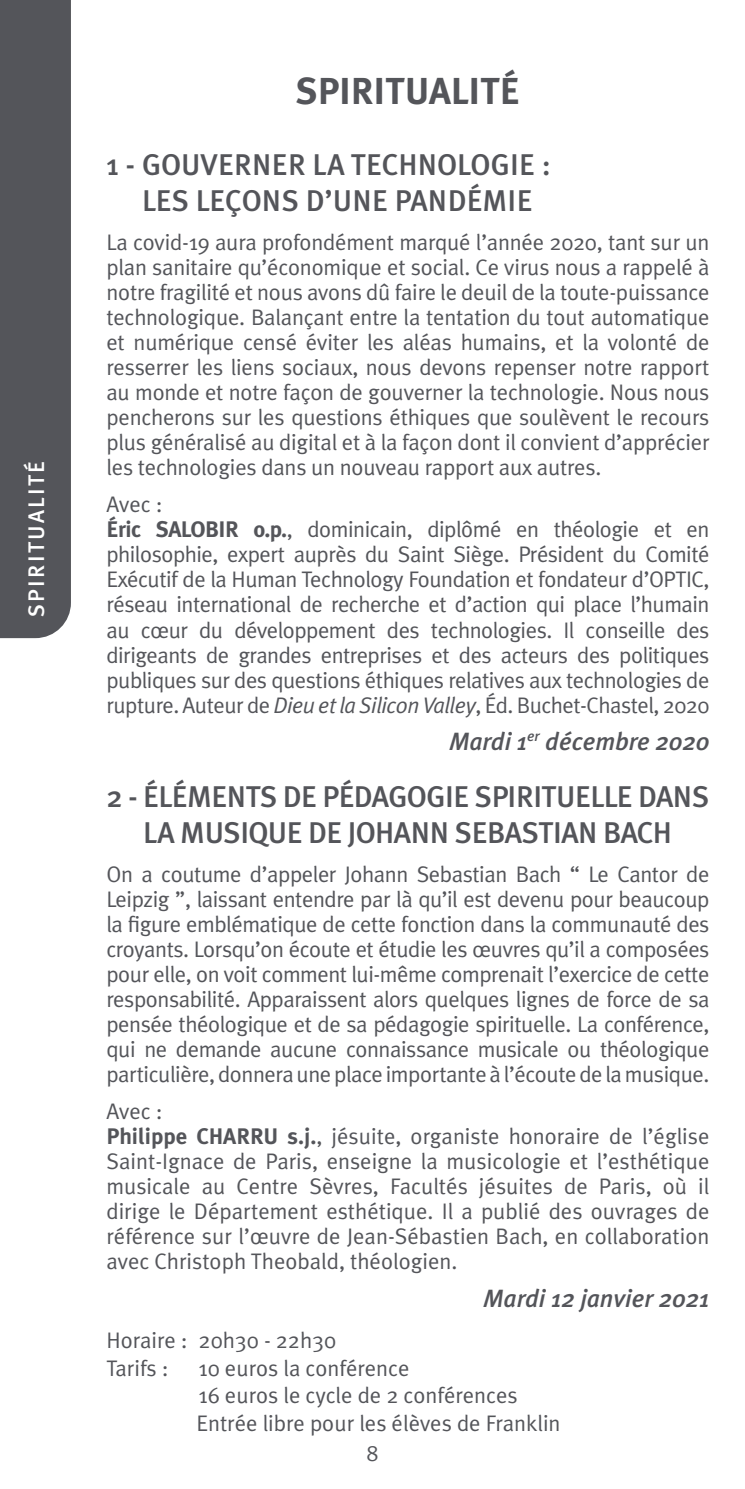
<style>
.page{position:relative;width:745px;height:1489px;background:#fff}
.page>*{position:absolute;margin:0;border:0;box-sizing:border-box;transform-origin:0 0}
.t1{font:700 37.5px "Meta Plus";color:#54555a}
.t2{font:500 30px/36px "Meta Plus";letter-spacing:-.015em;color:#54555a;text-align:center}
.t3{font:italic 500 25px "Meta Plus";color:#54555a}
.t4{font:22.5px/25px "Meta Plus Normal";letter-spacing:-.02em;color:#54555a;text-align:justify}
.t5{font:22.5px/25px "Meta Plus Normal";color:#54555a}
.t6{font:500 22.5px "Meta Plus";letter-spacing:.1em;color:#fff}
.s1{font-family:"Meta Plus";font-weight:700}
.s2{font-style:italic}
</style>
<div class="page">
<div style="left:0;top:0;width:71px;height:638px;background:#54555a"></div>
<p class="t6" style="left:23px;top:617px;width:158px;rotate:-90deg">SPIRITUALITÉ</p>
<h1 class="t1" style="left:296px;top:69px;width:225px">SPIRITUALITÉ</h1>
<h2 class="t2" style="left:106px;top:146px;width:445px">1 - GOUVERNER LA TECHNOLOGIE :<br>LES LEÇONS D’UNE PANDÉMIE</h2>
<p class="t4" style="left:106px;top:230px;width:604px">La covid-19 aura profondément marqué l’année 2020, tant sur un plan sanitaire qu’économique et social. Ce virus nous a rappelé à notre fragilité et nous avons dû faire le deuil de la toute-puissance technologique. Balançant entre la tentation du tout automatique et numérique censé éviter les aléas humains, et la volonté de resserrer les liens sociaux, nous devons repenser notre rapport au monde et notre façon de gouverner la technologie. Nous nous pencherons sur les questions éthiques que soulèvent le recours plus généralisé au digital et à la façon dont il convient d’apprécier les technologies dans un nouveau rapport aux autres.</p>
<p class="t4" style="left:106px;top:492px;width:604px;text-align:left">Avec :<br><span class="s1">Éric SALOBIR o.p.</span>, dominicain, diplômé en théologie et en philosophie, expert auprès du Saint Siège. Président du Comité Exécutif de la Human Technology Foundation et fondateur d’OPTIC, réseau international de recherche et d’action qui place l’humain au cœur du développement des technologies. Il conseille des dirigeants de grandes entreprises et des acteurs des politiques publiques sur des questions éthiques relatives aux technologies de rupture. Auteur de <span class="s2">Dieu et la Silicon Valley</span>, Éd. Buchet-Chastel, 2020</p>
<p class="t3" style="left:449px;top:726px;width:262px">Mardi 1<sup>er</sup> décembre 2020</p>
<h2 class="t2" style="left:106px;top:778px;width:604px">2 - ÉLÉMENTS DE PÉDAGOGIE SPIRITUELLE DANS<br>LA MUSIQUE DE JOHANN SEBASTIAN BACH</h2>
<p class="t4" style="left:106px;top:861px;width:604px">On a coutume d’appeler Johann Sebastian Bach “ Le Cantor de Leipzig ”, laissant entendre par là qu’il est devenu pour beaucoup la figure emblématique de cette fonction dans la communauté des croyants. Lorsqu’on écoute et étudie les œuvres qu’il a composées pour elle, on voit comment lui-même comprenait l’exercice de cette responsabilité. Apparaissent alors quelques lignes de force de sa pensée théologique et de sa pédagogie spirituelle. La conférence, qui ne demande aucune connaissance musicale ou théologique particulière, donnera une place importante à l’écoute de la musique.</p>
<p class="t5" style="left:106px;top:1098px;width:604px">Avec :<br><span class="s1">Philippe CHARRU s.j.</span>, jésuite, organiste honoraire de l’église Saint-Ignace de Paris, enseigne la musicologie et l’esthétique musicale au Centre Sèvres, Facultés jésuites de Paris, où il dirige le Département esthétique. Il a publié des ouvrages de référence sur l’œuvre de Jean-Sébastien Bach, en collaboration avec Christoph Theobald, théologien.</p>
<p class="t3" style="left:483px;top:1283px;width:227px">Mardi 12 janvier 2021</p>
<p class="t5" style="left:106px;top:1326px;width:231px;line-height:27.5px">Horaire : 20h30 - 22h30<br>Tarifs :</p>
<p class="t5" style="left:196px;top:1353px;width:365px;line-height:27.5px">10 euros la conférence<br>16 euros le cycle de 2 conférences<br>Entrée libre pour les élèves de Franklin</p>
<p class="t4" style="left:366px;top:1439px;width:14px">8</p>
</div>
